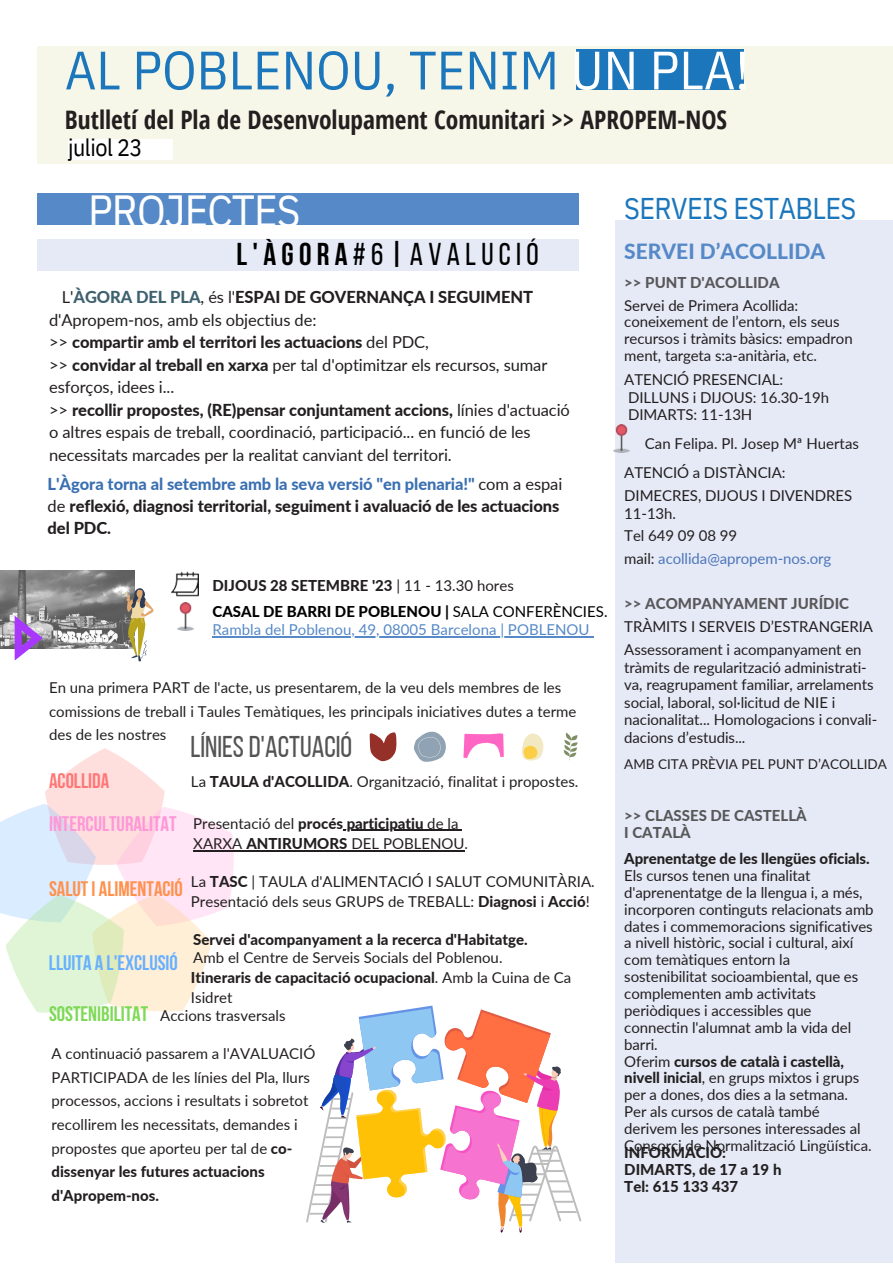
<style>
.page{position:relative;width:893px;height:1264px;background:#fff}
.page>*{position:absolute;margin:0;border:0;box-sizing:border-box;transform-origin:0 0}
.t1{font:54px "IBM Plex Sans Cond";color:#1b76bc}
.t2{font:45px "IBM Plex Sans Cond";letter-spacing:-.02em;color:#fff}
.t3{font:31.5px "Bebas Neue";letter-spacing:.17em;color:#000}
.t4{font:30px "Bebas Neue";color:#545454}
.t5{font:30px "IBM Plex Sans Cond";letter-spacing:-.02em;color:#1b76bc}
.t6{font:700 25.5px "Open Sans Condensed";color:#231f20}
.t7{font:24px "IBM Plex Sans Cond";letter-spacing:-.02em;color:#000}
.t8{font:700 21px "Bebas Neue";color:#ff96d8}
.t9{font:700 21px "Bebas Neue";color:#ff914d}
.t10{font:700 21px "Bebas Neue";color:#67b0ff}
.t11{font:800 21px "Lato";color:#5689c7}
.t12{font:700 21px "Bebas Neue";color:#7ed957}
.t13{font:700 21px "Bebas Neue";color:#ff7676}
.t14{font:16.5px/22.5px "Lato";letter-spacing:-.005em;color:#231f20}
.t15{font:800 16.5px/22.5px "Lato";letter-spacing:-.005em;color:#231f20}
.t16{font:15px/16.8px "Lato";letter-spacing:-.005em;color:#231f20}
.t17{font:800 15px/20.2px "Lato";color:#231f20}
.t18{font:800 15px "Lato";color:#58585a}
.t19{font:15px "Lato";color:#5689c7}
.t20{font:800 15px "Lato";color:#000}
.t21{font:15px "Lato";letter-spacing:-.005em;color:#4e76ba}
.t22{font:13.5px "Lato";color:#231f20}
.s1{color:#fff}
.s2{font-weight:700}
.s3{font-weight:400}
.s4{color:#3e616e}
.s5{font-weight:800}
.s6{color:#3a70b2}
.s7{color:#231f20}
</style>
<div class="page">
<div style="left:37px;top:46px;width:855px;height:117px;background:#f6f7e8"></div>
<div style="left:576px;top:49px;width:167px;height:41px;background:#1b76bc"></div>
<div style="left:68px;top:139px;width:104px;height:20px;background:#fff"></div>
<div style="left:615px;top:220px;width:277px;height:1042px;background:#e5eaf6"></div>
<img style="left:613px;top:424px;width:17px;height:28px">
<img style="left:177px;top:602px;width:17px;height:28px">
<img style="left:171px;top:571px;width:27px;height:26px">
<div style="left:37px;top:193px;width:542px;height:32px;background:#5689c7"></div>
<div style="left:37px;top:239px;width:542px;height:31px;background:#e5eaf6"></div>
<svg style="left:0;top:748px;width:251px;height:265px"></svg>
<svg style="left:369px;top:732px;width:27px;height:29px"></svg>
<svg style="left:414px;top:731px;width:32px;height:31px"></svg>
<svg style="left:463px;top:733px;width:41px;height:25px"></svg>
<svg style="left:522px;top:733px;width:22px;height:27px"></svg>
<svg style="left:563px;top:732px;width:15px;height:28px"></svg>
<svg style="left:306px;top:1005px;width:275px;height:227px"></svg>
<hr style="left:343px;top:829px;width:84px;height:2px;background:#231f20">
<hr style="left:427px;top:829px;width:31px;height:2px;background:#231f20">
<hr style="left:193px;top:850px;width:53px;height:1px;background:#231f20">
<hr style="left:246px;top:850px;width:101px;height:1px;background:#231f20">
<hr style="left:347px;top:850px;width:45px;height:1px;background:#231f20">
<hr style="left:392px;top:850px;width:72px;height:1px;background:#231f20">
<hr style="left:212px;top:636px;width:377px;height:1px;background:#5689c7">
<img style="left:0;top:570px;width:134px;height:78px">
<svg style="left:15px;top:616px;width:28px;height:44px"></svg>
<svg style="left:123px;top:588px;width:31px;height:73px"></svg>
<p class="t1" style="left:65px;top:34px;width:685px">AL POBLENOU, TENIM <span class="s1">UN PLA!</span></p>
<p class="t6" style="left:65px;top:101px;width:663px">Butlletí del Pla de Desenvolupament Comunitari &gt;&gt; APROPEM-NOS</p>
<p class="t7" style="left:68px;top:132px;width:76px">juliol 23</p>
<p class="t2" style="left:88px;top:180px;width:214px">PROJECTES</p>
<p class="t3" style="left:236px;top:241px;width:303px"><span class="s2">L'ÀGORA</span>#6<span class="s2">|</span>AVALUCIÓ</p>
<p class="t15" style="left:62px;top:285px;width:472px"><span class="s3">L'</span><span class="s4">ÀGORA DEL PLA</span><span class="s3">, és l'</span>ESPAI DE GOVERNANÇA I SEGUIMENT</p>
<p class="t14" style="left:49px;top:308px;width:269px">d'Apropem-nos, amb els objectius de:</p>
<p class="t15" style="left:49px;top:330px;width:381px"><span class="s3">&gt;&gt;</span> compartir amb el territori les actuacions <span class="s3">del PDC,</span></p>
<p class="t14" style="left:49px;top:353px;width:500px">&gt;&gt; <span class="s5">convidar al treball en xarxa</span> per tal d'optimitzar els recursos, sumar esforços, idees i...</p>
<p class="t14" style="left:49px;top:398px;width:522px">&gt;&gt; <span class="s5">recollir propostes, (RE)pensar conjuntament accions,</span> línies d'actuació o altres espais de treball, coordinació, participació... en funció de les necessitats marcades per la realitat canviant del territori.</p>
<p class="t15" style="left:48px;top:472px;width:516px"><span class="s6">L'Àgora torna al setembre amb la seva versió "en plenaria!"</span> <span class="s3">com a espai de</span> reflexió, diagnosi territorial, seguiment i avaluació de les actuacions del PDC.</p>
<p class="t17" style="left:212px;top:575px;width:303px">DIJOUS 28 SETEMBRE '23 <span class="s3">| 11 - 13.30 hores</span></p>
<p class="t20" style="left:212px;top:602px;width:396px">CASAL DE BARRI DE POBLENOU | <span class="s3">SALA CONFERÈNCIES.</span></p>
<p class="t19" style="left:212px;top:620px;width:378px">Rambla del Poblenou, 49, 08005 Barcelona | POBLENOU</p>
<p class="t16" style="left:49px;top:675px;width:529px;line-height:23.5px">En una primera PART de l'acte, us presentarem, de la veu dels membres de les comissions de treball i Taules Temàtiques, les principals iniciatives dutes a terme des de les nostres</p>
<p class="t4" style="left:190px;top:735px;width:163px">LÍNIESD'ACTUACIÓ</p>
<p class="t13" style="left:49px;top:772px;width:62px">ACOLLIDA</p>
<p class="t8" style="left:49px;top:815px;width:129px">INTERCULTURALITAT</p>
<p class="t9" style="left:49px;top:879px;width:135px">SALUTI ALIMENTACIÓ</p>
<p class="t16" style="left:191px;top:773px;width:389px">La <span class="s5">TAULA d'ACOLLIDA</span>. Organització, finalitat i propostes.</p>
<p class="t16" style="left:193px;top:814px;width:267px">Presentació del <span class="s5">procés participatiu</span> de la</p>
<p class="t16" style="left:193px;top:834px;width:276px">XARXA <span class="s5">ANTIRUMORS</span> DEL POBLENOU.</p>
<p class="t16" style="left:191px;top:872px;width:405px">La <span class="s5">TASC</span> | TAULA d'ALIMENTACIÓ I SALUT COMUNITÀRIA.</p>
<p class="t16" style="left:191px;top:892px;width:400px">Presentació dels seus GRUPS de TREBALL: <span class="s5">Diagnosi</span> i <span class="s5">Acció</span>!</p>
<p class="t17" style="left:193px;top:928px;width:336px">Servei d'acompanyament a la recerca d'Habitatge.</p>
<p class="t16" style="left:193px;top:948px;width:311px">Amb el Centre de Serveis Socials del Poblenou.</p>
<p class="t10" style="left:49px;top:954px;width:130px">LLUITA A L'EXCLUSIÓ</p>
<p class="t12" style="left:49px;top:1005px;width:101px">SOSTENIBILITAT</p>
<p class="t17" style="left:191px;top:967px;width:382px">Itineraris de capacitació ocupacional<span class="s3">. Amb la Cuina de Ca<br>Isidret</span></p>
<p class="t16" style="left:160px;top:1006px;width:127px">Accions trasversals</p>
<p class="t16" style="left:51px;top:1041px;width:265px;line-height:23.5px">A continuació passarem a l'AVALUACIÓ PARTICIPADA de les línies del Pla, llurs processos, accions i resultats i sobretot recollirem les necessitats, demandes i propostes que aporteu per tal de <span class="s5">co&shy;dissenyar les futures actuacions d'Apropem-nos.</span></p>
<p class="t5" style="left:624px;top:188px;width:233px">SERVEIS ESTABLES</p>
<p class="t11" style="left:624px;top:238px;width:202px">SERVEI D’ACOLLIDA</p>
<p class="t18" style="left:624px;top:273px;width:157px">&gt;&gt; PUNT D'ACOLLIDA</p>
<p class="t16" style="left:624px;top:296px;width:230px">Servei de Primera Acollida: coneixement de l’entorn, els seus recursos i tràmits bàsics: empadron ment, targeta s:a-anitària, etc.</p>
<p class="t16" style="left:624px;top:370px;width:160px">ATENCIÓ PRESENCIAL:</p>
<p class="t16" style="left:628px;top:388px;width:203px">DILLUNS i DIJOUS: 16.30-19h</p>
<p class="t16" style="left:628px;top:405px;width:126px">DIMARTS: 11-13H</p>
<p class="t16" style="left:645px;top:434px;width:215px">Can Felipa. Pl. Josep Mª Huertas</p>
<p class="t16" style="left:624px;top:461px;width:229px;line-height:22.5px">ATENCIÓ a DISTÀNCIA:<br>DIMECRES, DIJOUS I DIVENDRES</p>
<p class="t16" style="left:624px;top:504px;width:53px">11-13h.</p>
<p class="t16" style="left:624px;top:527px;width:114px">Tel 649 09 08 99</p>
<p class="t21" style="left:624px;top:549px;width:209px"><span class="s7">mail:</span> acollida@apropem-nos.org</p>
<p class="t18" style="left:624px;top:594px;width:226px">&gt;&gt; ACOMPANYAMENT JURÍDIC</p>
<p class="t16" style="left:624px;top:614px;width:250px;line-height:23.5px">TRÀMITS I SERVEIS D’ESTRANGERIA<br>Assessorament i acompanyament en</p>
<p class="t16" style="left:624px;top:659px;width:244px">tràmits de regularització administrati-</p>
<p class="t16" style="left:624px;top:675px;width:251px">va, reagrupament familiar, arrelaments</p>
<p class="t16" style="left:624px;top:693px;width:212px">social, laboral, sol·licitud de NIE i</p>
<p class="t16" style="left:624px;top:710px;width:254px">nacionalitat... Homologacions i convali-</p>
<p class="t16" style="left:624px;top:728px;width:123px">dacions d’estudis...</p>
<p class="t22" style="left:624px;top:756px;width:264px">AMB CITA PRÈVIA PEL PUNT D’ACOLLIDA</p>
<p class="t18" style="left:624px;top:806px;width:184px">&gt;&gt; CLASSES DE CASTELLÀ</p>
<p class="t18" style="left:624px;top:823px;width:68px">I CATALÀ</p>
<p class="t17" style="left:624px;top:848px;width:247px">Aprenentatge de les llengües oficials.</p>
<p class="t16" style="left:624px;top:866px;width:251px">Els cursos tenen una finalitat d'aprenentatge de la llengua i, a més, incorporen continguts relacionats amb dates i commemoracions significatives a nivell històric, social i cultural, així com temàtiques entorn la sostenibilitat socioambiental, que es complementen amb activitats periòdiques i accessibles que connectin l'alumnat amb la vida del barri.</p>
<p class="t16" style="left:624px;top:1052px;width:236px">Oferim <span class="s5">cursos de català i castellà, nivell inicial</span>, en grups mixtos i grups per a dones, dos dies a la setmana.</p>
<p class="t16" style="left:624px;top:1102px;width:249px">Per als cursos de català també derivem les persones interessades al<br>Consorci de Normalització Lingüística.</p>
<p class="t17" style="left:624px;top:1141px;width:103px">INFORMACIÓ:</p>
<p class="t17" style="left:624px;top:1158px;width:159px">DIMARTS, de 17 a 19 h</p>
<p class="t17" style="left:624px;top:1175px;width:115px">Tel: 615 133 437</p>
</div>
